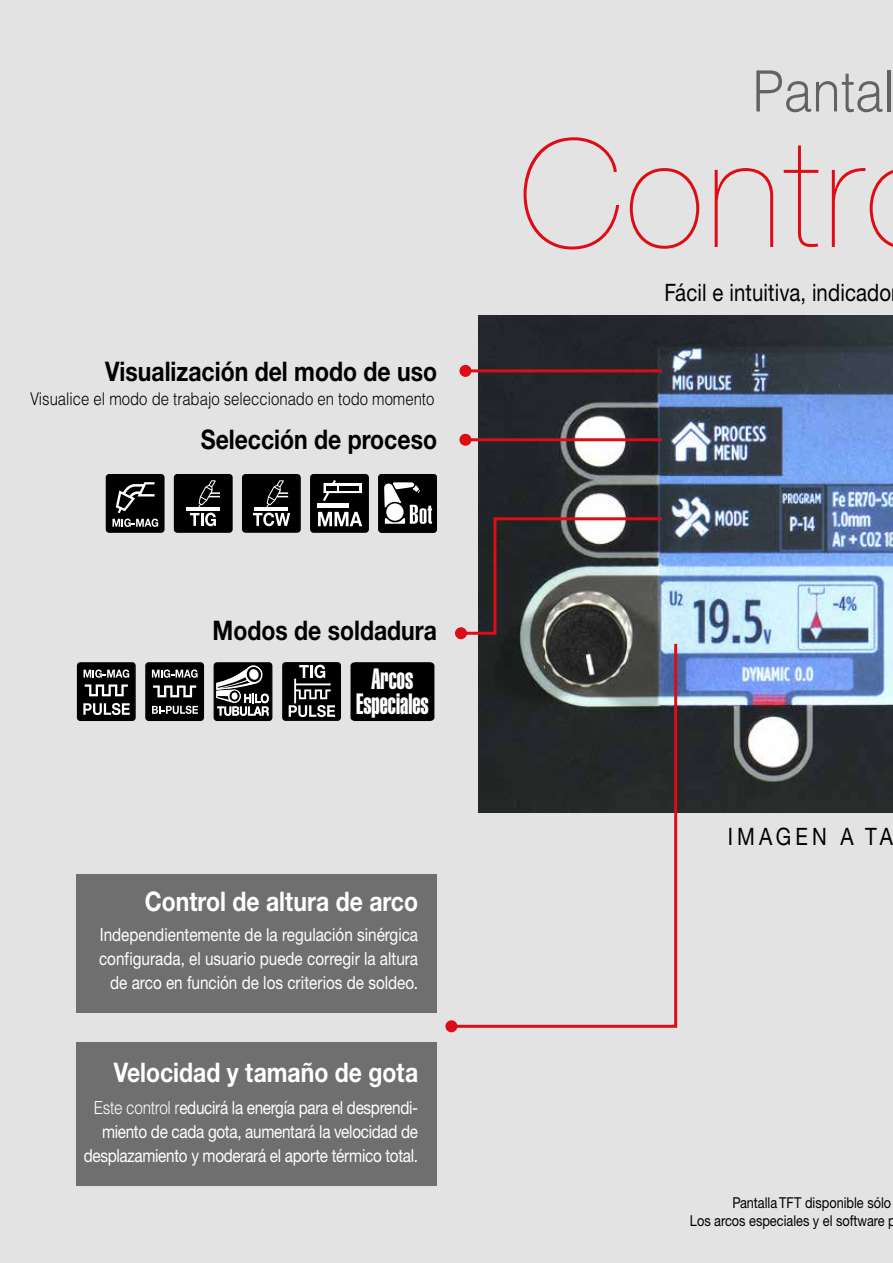
<style>
.page{position:relative;width:893px;height:1263px;background:#e3e3e3}
.page>*{position:absolute;margin:0;border:0;box-sizing:border-box;transform-origin:0 0}
.t1{font:200 150px "Helvetica Neue";letter-spacing:.02em;color:#de0c15}
.t2{font:300 57px "Helvetica";color:#646363;scale:.9 1}
.t3{font:28.8px/24.8px "Helvetica Extra Compressed";color:#fff;text-align:center;scale:.85 1}
.t4{font:700 27px "Helvetica Neue CE";color:#000;scale:.85 1}
.t5{font:700 27px "Helvetica Neue CE";color:#fff;scale:.85 1}
.t6{font:24px "Helvetica Neue CE";letter-spacing:.005em;color:#000;scale:.85 1}
.t7{font:24px "Helvetica Neue CE";letter-spacing:.2em;color:#000;scale:.85 1}
.t8{font:18px/24px "Helvetica Neue CE";letter-spacing:-.02em;color:#fff;text-align:right;scale:.85 1}
.t9{font:18px/24px "Helvetica Neue CE";color:#fff;text-align:right;scale:.85 1}
.t10{font:300 17.55px "Helvetica";color:#000;scale:.85 1}
.t11{font:15px/18px "Helvetica Neue CE";color:#000;scale:.85 1}
.s1{font-family:"Helvetica";font-weight:300}
</style>
<div class="page">
<div style="left:77px;top:1043px;width:360px;height:143px;background:#706f6f"></div>
<div style="left:77px;top:874px;width:360px;height:138px;background:#706f6f"></div>
<img style="left:478px;top:316px;width:415px;height:497px">
<hr style="left:465px;top:438px;width:197px;height:3px;background:#de0c15">
<div style="left:459px;top:434px;width:12px;height:12px;background:#de0c15;border-radius:50%"></div>
<hr style="left:465px;top:369px;width:197px;height:3px;background:#de0c15">
<div style="left:459px;top:365px;width:12px;height:12px;background:#de0c15;border-radius:50%"></div>
<svg style="left:453px;top:641px;width:226px;height:388px"></svg>
<div style="left:445px;top:1020px;width:12px;height:12px;background:#de0c15;border-radius:50%"></div>
<div style="left:106px;top:475px;width:58px;height:57px;background:#000;border-radius:3px"></div>
<div style="left:106px;top:474px;width:59px;height:59px;border:1px solid #000;border-radius:3px"></div>
<svg style="left:112px;top:519px;width:46px;height:8px"></svg>
<svg style="left:116px;top:482px;width:39px;height:31px"></svg>
<div style="left:311px;top:475px;width:57px;height:57px;background:#000;border-radius:3px"></div>
<div style="left:310px;top:474px;width:59px;height:59px;border:1px solid #000;border-radius:3px"></div>
<svg style="left:318px;top:512px;width:44px;height:14px"></svg>
<div style="left:317px;top:503px;width:32px;height:5px;background:#fff"></div>
<svg style="left:323px;top:480px;width:39px;height:21px"></svg>
<hr style="left:326px;top:486px;width:11px;height:4px;background:#000">
<hr style="left:339px;top:486px;width:20px;height:4px;background:#000">
<div style="left:174px;top:475px;width:58px;height:57px;background:#000;border-radius:3px"></div>
<div style="left:174px;top:474px;width:59px;height:59px;border:1px solid #000;border-radius:3px"></div>
<hr style="left:187px;top:507px;width:33px;height:4px;background:#fff">
<svg style="left:190px;top:480px;width:30px;height:46px"></svg>
<div style="left:379px;top:475px;width:57px;height:57px;background:#000;border-radius:3px"></div>
<div style="left:378px;top:474px;width:59px;height:59px;border:2px solid #000;border-radius:3px"></div>
<div style="left:378px;top:474px;width:59px;height:59px;border:1px solid #000;border-radius:3px"></div>
<svg style="left:384px;top:482px;width:48px;height:42px"></svg>
<div style="left:243px;top:475px;width:57px;height:57px;background:#000;border-radius:3px"></div>
<div style="left:242px;top:474px;width:59px;height:59px;border:2px solid #000;border-radius:3px"></div>
<svg style="left:253px;top:480px;width:37px;height:46px"></svg>
<svg style="left:458px;top:516px;width:207px;height:120px"></svg>
<div style="left:455px;top:627px;width:12px;height:12px;background:#de0c15;border-radius:50%"></div>
<div style="left:146px;top:663px;width:57px;height:57px;background:#000;border-radius:3px"></div>
<div style="left:145px;top:662px;width:59px;height:59px;border:1px solid #000;border-radius:3px"></div>
<svg style="left:152px;top:706px;width:46px;height:8px"></svg>
<svg style="left:153px;top:685px;width:43px;height:12px"></svg>
<svg style="left:152px;top:669px;width:46px;height:9px"></svg>
<div style="left:78px;top:663px;width:57px;height:57px;background:#000;border-radius:3px"></div>
<div style="left:77px;top:662px;width:59px;height:59px;border:1px solid #000;border-radius:3px"></div>
<svg style="left:83px;top:703px;width:47px;height:12px"></svg>
<svg style="left:85px;top:684px;width:43px;height:12px"></svg>
<svg style="left:84px;top:669px;width:45px;height:9px"></svg>
<div style="left:214px;top:663px;width:58px;height:57px;background:#000;border-radius:3px"></div>
<div style="left:214px;top:662px;width:58px;height:59px;border:1px solid #000;border-radius:3px"></div>
<svg style="left:216px;top:665px;width:53px;height:51px"></svg>
<div style="left:232px;top:692px;width:6px;height:8px;background:#fff;border-radius:50%"></div>
<div style="left:350px;top:662px;width:85px;height:59px;background:#000"></div>
<div style="left:283px;top:663px;width:57px;height:57px;background:#000;border-radius:3px"></div>
<div style="left:282px;top:662px;width:59px;height:59px;border:1px solid #000;border-radius:3px"></div>
<svg style="left:289px;top:665px;width:46px;height:52px"></svg>
<h3 class="t4" style="left:105px;top:354px;width:392px">Visualización del modo de uso</h3>
<p class="t10" style="left:30px;top:387px;width:477px">Visualice el modo de trabajo seleccionado en todo momento</p>
<h3 class="t4" style="left:201px;top:423px;width:279px">Selección de proceso</h3>
<h3 class="t4" style="left:213px;top:614px;width:265px">Modos de soldadura</h3>
<h3 class="t3" style="left:356px;top:667px;width:87px">Arcos<br>Especiales</h3>
<h3 class="t5" style="left:145px;top:885px;width:323px">Control de altura de arco</h3>
<p class="t9" style="left:99px;top:923px;width:377px">Independientemente de la regulación sinérgica configurada, el usuario puede corregir la altura de arco en función de los criterios de soldeo.</p>
<h3 class="t5" style="left:114px;top:1056px;width:360px">Velocidad y tamaño de gota</h3>
<p class="t8" style="left:84px;top:1095px;width:395px"><span class="s1">Este control r</span>educirá la energía para el desprendi&shy;miento de cada gota, aumentará la velocidad de desplazamiento y moderará el aporte térmico total.</p>
<h2 class="t2" style="left:752px;top:56px;width:160px">Pantal</h2>
<h1 class="t1" style="left:520px;top:107px;width:344px">Contr</h1>
<h3 class="t6" style="left:665px;top:278px;width:268px">Fácil e intuitiva, indicado</h3>
<h3 class="t7" style="left:728px;top:822px;width:196px">IMAGEN A TA</h3>
<p class="t11" style="left:690px;top:1193px;width:244px;text-indent:43px">Pantalla TFT disponible sólo<br>Los arcos especiales y el software p</p>
</div>
